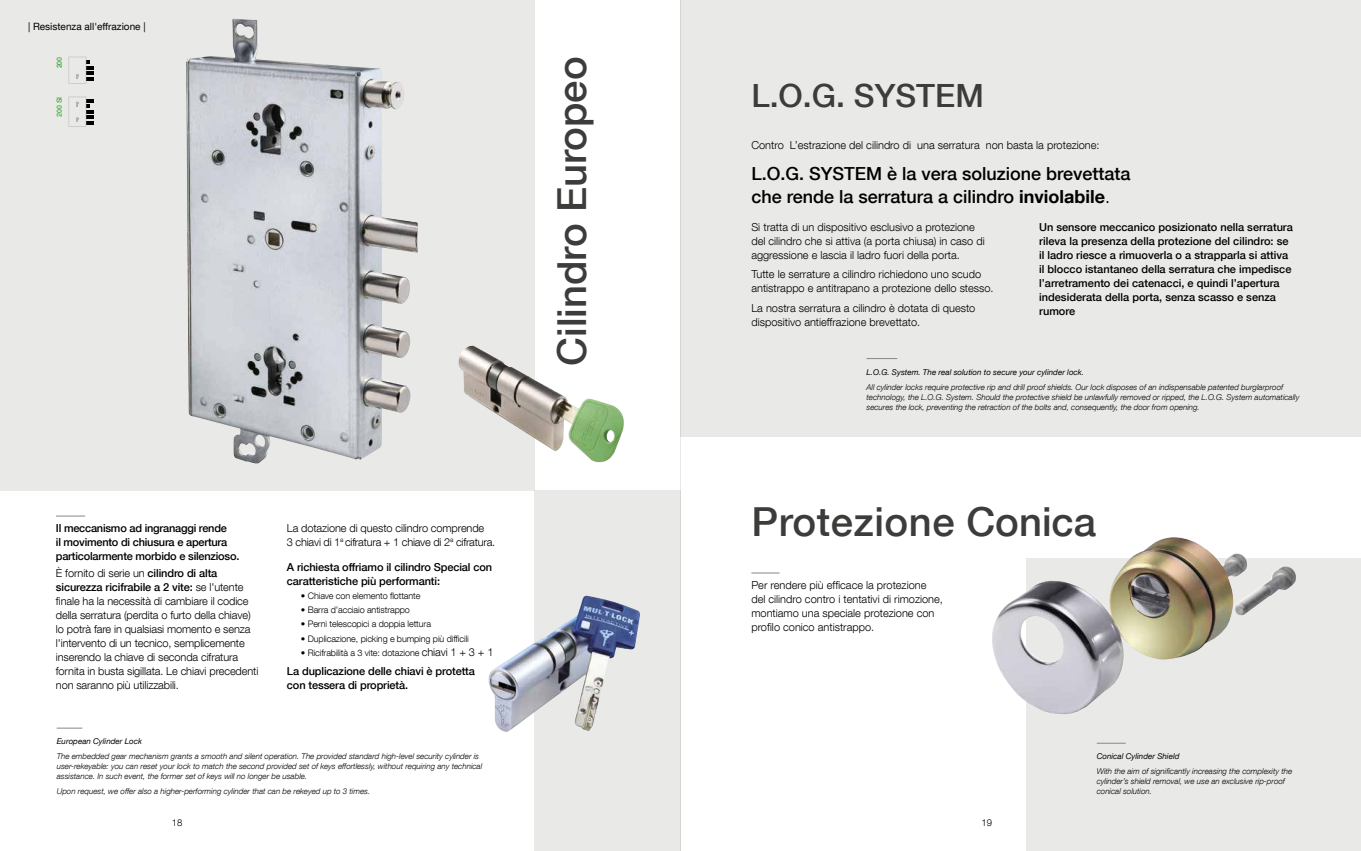
<style>
.page{position:relative;width:1361px;height:851px;background:#fff}
.page>*{position:absolute;margin:0;border:0;box-sizing:border-box;transform-origin:0 0}
.t1{font:500 40px "Helvetica Neue LT Com";color:#3c3c3b}
.t2{font:500 32px "Helvetica Neue LT Com";color:#3c3c3b}
.t3{font:500 18px/22.5px "Helvetica Neue LT Com";color:#000}
.t4{font:300 11px/14px "Helvetica Neue LT Com";color:#000}
.t5{font:500 11px/14px "Helvetica Neue LT Com";color:#000}
.t6{font:500 11px/14px "Helvetica Neue LT Com";letter-spacing:-.02em;color:#000}
.t7{font:300 11px/14px "Helvetica Neue LT Com";letter-spacing:-.02em;color:#000}
.t8{font:10px "Helvetica Neue LT Com";color:#000}
.t9{font:300 9.5px "Helvetica Neue LT Com";color:#000}
.t10{font:300 9px "Helvetica Neue LT Com";letter-spacing:-.01em;color:#000}
.t11{font:italic 300 8px/10px "Helvetica Neue LT Com";color:#000}
.t12{font:italic 8px "Helvetica Neue LT Com";color:#000}
.t13{font:500 7px "Helvetica Neue LT Com";color:#3fa535}
.s1{font-weight:500}
.s2{font-size:11px}
.s3{font-weight:700}
.s4{font-weight:300}
</style>
<div class="page">
<div style="left:0;top:0;width:534px;height:490px;background:#e9eae8"></div>
<img style="left:186px;top:19px;width:232px;height:444px">
<div style="left:680px;top:0;width:681px;height:437px;background:#e9eae8"></div>
<div style="left:534px;top:490px;width:146px;height:360px;background:#e9eae8"></div>
<div style="left:1026px;top:558px;width:335px;height:292px;background:#e9eae8"></div>
<svg style="left:56px;top:515px;width:29px;height:1px"></svg>
<svg style="left:57px;top:727px;width:25px;height:1px"></svg>
<svg style="left:1097px;top:742px;width:28px;height:1px"></svg>
<hr style="left:866px;top:358px;width:31px;height:1px;background:#878787">
<img style="left:458px;top:345px;width:166px;height:118px">
<img style="left:992px;top:537px;width:304px;height:177px">
<svg style="left:751px;top:572px;width:28px;height:1px"></svg>
<svg style="left:69px;top:57px;width:24px;height:26px"></svg>
<svg style="left:69px;top:97px;width:24px;height:30px"></svg>
<img style="left:488px;top:595px;width:152px;height:136px">
<hr style="left:680px;top:0;width:1px;height:850px;background:#e9eae8">
<p class="t8" style="left:28px;top:20px;width:119px">| Resistenza all'effrazione |</p>
<p class="t13" style="left:55px;top:68px;width:13px;rotate:-90deg">200</p>
<p class="t13" style="left:55px;top:117px;width:22px;rotate:-90deg">200 SI</p>
<h1 class="t1" style="left:548px;top:366px;width:311px;rotate:-90deg">Cilindro Europeo</h1>
<p class="t6" style="left:56px;top:521px;width:185px">Il meccanismo ad ingranaggi rende<br>il movimento di chiusura e apertura particolarmente morbido e silenzioso.</p>
<p class="t4" style="left:56px;top:565px;width:204px">È fornito di serie un <span class="s1">cilindro di alta sicurezza ricifrabile a 2 vite:</span> se l'utente finale ha la necessità di cambiare il codice della serratura (perdita o furto della chiave) lo potrà fare in qualsiasi momento e senza l'intervento di un tecnico, semplicemente inserendo la chiave di seconda cifratura fornita in busta sigillata. Le chiavi precedenti non saranno più utilizzabili.</p>
<p class="t7" style="left:287px;top:521px;width:210px">La dotazione di questo cilindro comprende<br>3 chiavi di 1<sup>a</sup> cifratura + 1 chiave di 2<sup>a</sup> cifratura.</p>
<p class="t5" style="left:287px;top:560px;width:207px">A richiesta offriamo il cilindro Special con caratteristiche più performanti:</p>
<p class="t10" style="left:301px;top:590px;width:121px">• Chiave con elemento flottante</p>
<p class="t10" style="left:301px;top:604px;width:110px">• Barra d’acciaio antistrappo</p>
<p class="t10" style="left:301px;top:618px;width:132px">• Perni telescopici a doppia lettura</p>
<p class="t10" style="left:301px;top:632px;width:169px">• Duplicazione, picking e bumping più difficili</p>
<p class="t10" style="left:301px;top:646px;width:194px">• Ricifrabilità a 3 vite: dotazione <span class="s2">chiavi 1 + 3 + 1</span></p>
<p class="t5" style="left:287px;top:664px;width:190px">La duplicazione delle chiavi è protetta con tessera di proprietà.</p>
<p class="t12" style="left:57px;top:736px;width:87px">European Cylinder Lock</p>
<p class="t11" style="left:57px;top:751px;width:427px">The embedded gear mechanism grants a smooth and silent operation. The provided standard high-level security cylinder is user-rekeyable: you can reset your lock to match the second provided set of keys effortlessly, without requiring any technical assistance. In such event, the former set of keys will no longer be usable.</p>
<p class="t11" style="left:57px;top:786px;width:315px">Upon request, we offer also a higher-performing cylinder that can be rekeyed up to 3 times.</p>
<h2 class="t2" style="left:751px;top:76px;width:234px">L.O.G. SYSTEM</h2>
<p class="t4" style="left:751px;top:138px;width:350px">Contro L’estrazione del cilindro di una serratura non basta la protezione:</p>
<h3 class="t3" style="left:751px;top:162px;width:381px">L.O.G. SYSTEM è la vera soluzione brevettata che rende la serratura a cilindro <span class="s3">inviolabile</span><span class="s4">.</span></h3>
<p class="t4" style="left:751px;top:219px;width:235px">Si tratta di un dispositivo esclusivo a protezione del cilindro che si attiva (a porta chiusa) in caso di aggressione e lascia il ladro fuori della porta.</p>
<p class="t4" style="left:751px;top:267px;width:244px">Tutte le serrature a cilindro richiedono uno scudo antistrappo e antitrapano a protezione dello stesso.</p>
<p class="t4" style="left:751px;top:301px;width:225px">La nostra serratura a cilindro è dotata di questo dispositivo antieffrazione brevettato.</p>
<p class="t5" style="left:1039px;top:219px;width:255px">Un sensore meccanico posizionato nella serratura rileva la presenza della protezione del cilindro: se il ladro riesce a rimuoverla o a strapparla si attiva il blocco istantaneo della serratura che impedisce l’arretramento dei catenacci, e quindi l’apertura indesiderata della porta, senza scasso e senza rumore</p>
<p class="t12" style="left:866px;top:367px;width:219px">L.O.G. System. The real solution to secure your cylinder lock.</p>
<p class="t11" style="left:866px;top:381px;width:434px">All cylinder locks require protective rip and drill proof shields. Our lock disposes of an indispensable patented burglarproof technology, the L.O.G. System. Should the protective shield be unlawfully removed or ripped, the L.O.G. System automatically secures the lock, preventing the retraction of the bolts and, consequently, the door from opening.</p>
<h1 class="t1" style="left:751px;top:498px;width:346px">Protezione Conica</h1>
<p class="t4" style="left:751px;top:577px;width:193px">Per rendere più efficace la protezione del cilindro contro i tentativi di rimozione, montiamo una speciale protezione con profilo conico antistrappo.</p>
<p class="t12" style="left:1096px;top:751px;width:84px">Conical Cylinder Shield</p>
<p class="t11" style="left:1096px;top:766px;width:197px">With the aim of significantly increasing the complexity the cylinder’s shield removal, we use an exclusive rip-proof conical solution.</p>
<p class="t9" style="left:172px;top:816px;width:12px">18</p>
<p class="t9" style="left:981px;top:816px;width:12px">19</p>
</div>
